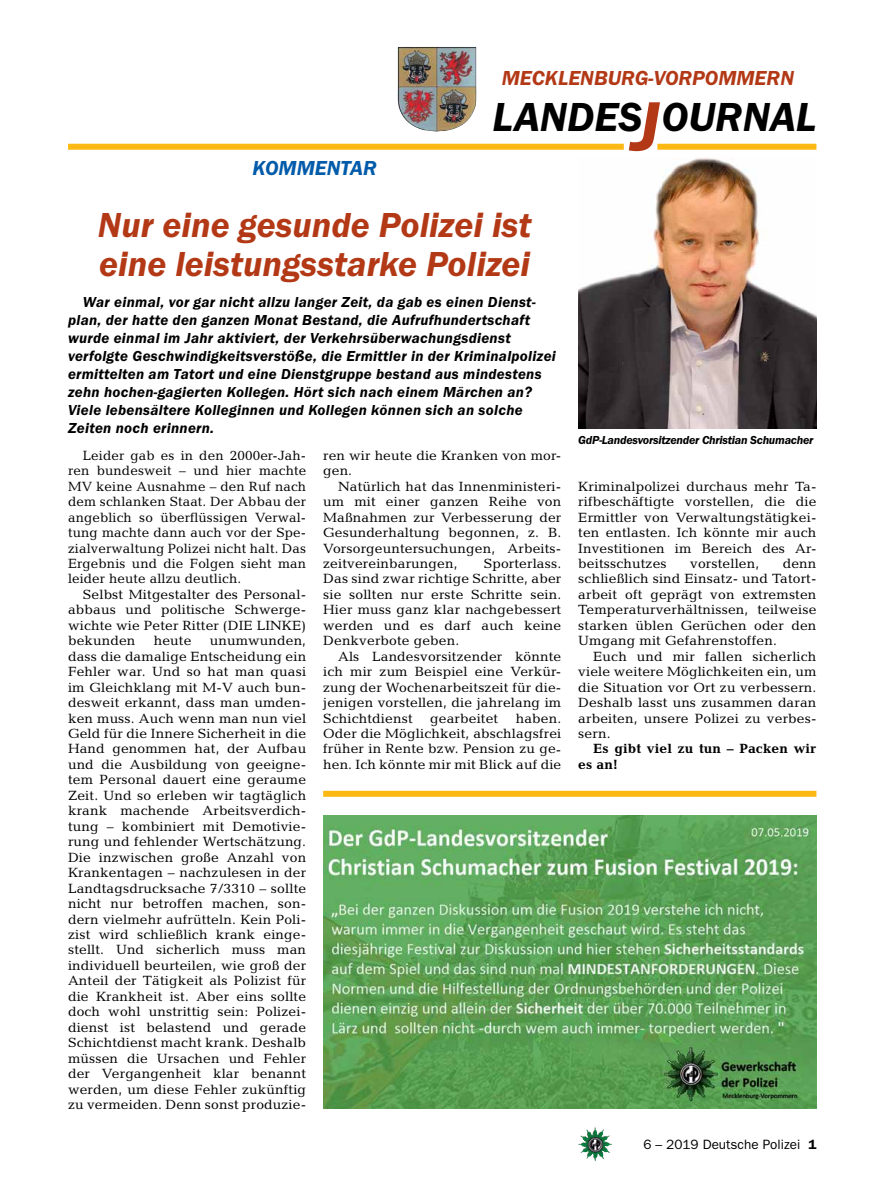
<style>
.page{position:relative;width:893px;height:1191px;background:#fff}
.page>*{position:absolute;margin:0;border:0;box-sizing:border-box;transform-origin:0 0}
.t1{font:italic 600 42px "Franklin Gothic Itc T";color:#000}
.t2{font:italic 600 36px/39px "Franklin Gothic Itc T";color:#b33916}
.t3{font:italic 600 21px "Franklin Gothic Itc T";color:#b33916}
.t4{font:italic 600 21px "Franklin Gothic Itc T";color:#005baa}
.t5{font:italic 600 15px/18px "Franklin Gothic Itc T";letter-spacing:.02em;color:#000}
.t6{font:13.5px/15.5px "Candida";letter-spacing:.01em;color:#000;text-align:justify}
.t7{font:700 13.5px/15.5px "Candida";letter-spacing:.01em;color:#000}
.t8{font:13.5px "Franklin Gothic";color:#000}
.t9{font:italic 600 12px "Franklin Gothic Itc T";letter-spacing:-.02em;color:#000}
.s1{font-size:72px;color:#b33916}
.s2{font-weight:600}
</style>
<div class="page">
<img style="left:578px;top:1127px;width:17px;height:25px">
<img style="left:398px;top:47px;width:79px;height:84px">
<div style="left:657px;top:144px;width:159px;height:6px;background:#fdb913"></div>
<div style="left:68px;top:144px;width:556px;height:6px;background:#fdb913"></div>
<img style="left:578px;top:157px;width:238px;height:271px">
<img style="left:323px;top:815px;width:493px;height:294px">
<div style="left:323px;top:790px;width:493px;height:6px;background:#fdb913"></div>
<h3 class="t4" style="left:253px;top:156px;width:126px">KOMMENTAR</h3>
<h3 class="t3" style="left:502px;top:66px;width:294px">MECKLENBURG-VORPOMMERN</h3>
<h1 class="t1" style="left:492px;top:93px;width:325px">LANDES<span class="s1">J</span>OURNAL</h1>
<h2 class="t2" style="left:98px;top:204px;width:435px">Nur eine gesunde Polizei ist eine leistungsstarke Polizei</h2>
<p class="t5" style="left:68px;top:293px;width:489px;text-indent:15px">War einmal, vor gar nicht allzu langer Zeit, da gab es einen Dienst&shy;plan, der hatte den ganzen Monat Bestand, die Aufrufhundertschaft wurde einmal im Jahr aktiviert, der Verkehrsüberwachungsdienst verfolgte Geschwindigkeitsverstöße, die Ermittler in der Kriminalpolizei ermittelten am Tatort und eine Dienstgruppe bestand aus mindestens zehn hochen-gagierten Kollegen. Hört sich nach einem Märchen an?<br>Viele lebensältere Kolleginnen und Kollegen können sich an solche Zeiten noch erinnern.</p>
<p class="t6" style="left:323px;top:447px;width:240px">ren wir heute die Kranken von mor&shy;gen.</p>
<p class="t6" style="left:323px;top:478px;width:240px;text-indent:15px">Natürlich hat das Innenministeri&shy;um mit einer ganzen Reihe von Maßnahmen zur Verbesserung der Gesunderhaltung begonnen, z. B.<br>Vorsorgeuntersuchungen, Arbeits&shy;zeitvereinbarungen,</p>
<p class="t6" style="left:68px;top:447px;width:240px;text-indent:15px">Leider gab es in den 2000er-Jah&shy;ren bundesweit – und hier machte MV keine Ausnahme – den Ruf nach dem schlanken Staat. Der Abbau der angeblich so überflüssigen Verwal&shy;tung machte dann auch vor der Spe&shy;zialverwaltung Polizei nicht halt. Das Ergebnis und die Folgen sieht man leider heute allzu deutlich.</p>
<p class="t6" style="left:68px;top:586px;width:240px;text-indent:15px">Selbst Mitgestalter des Personal&shy;abbaus und politische Schwerge&shy;wichte wie Peter Ritter (DIE LINKE) bekunden</p>
<p class="t6" style="left:323px;top:556px;width:240px;text-indent:161px">Sporterlass.<br>Das sind zwar richtige Schritte, aber sie sollten nur erste Schritte sein.<br>Hier muss ganz klar nachgebessert werden und es darf auch keine Denkverbote geben.</p>
<p class="t6" style="left:323px;top:648px;width:240px;text-indent:15px">Als Landesvorsitzender könnte ich mir zum Beispiel eine Verkür&shy;zung der Wochenarbeitszeit für die&shy;jenigen vorstellen, die jahrelang im Schichtdienst</p>
<p class="t6" style="left:68px;top:633px;width:240px;text-indent:142px">unumwunden, dass die damalige Entscheidung ein Fehler war. Und so hat man quasi im Gleichklang mit M-V auch bun&shy;desweit erkannt, dass man umden&shy;ken muss. Auch wenn man nun viel Geld für die Innere Sicherheit in die Hand genommen hat, der Aufbau und die Ausbildung von geeigne&shy;tem Personal dauert eine geraume Zeit. Und so erleben wir tagtäglich krank machende Arbeitsverdich&shy;tung – kombiniert mit Demotivie&shy;rung und fehlender Wertschätzung.<br>Die inzwischen große Anzahl von Krankentagen – nachzulesen in der Landtagsdrucksache 7/3310 – sollte nicht nur betroffen machen, son&shy;dern vielmehr aufrütteln. Kein Poli&shy;zist wird schließlich krank einge&shy;stellt. Und sicherlich muss man individuell beurteilen, wie groß der Anteil der Tätigkeit als Polizist für die Krankheit ist. Aber eins sollte doch wohl unstrittig sein: Polizei&shy;dienst ist belastend und gerade Schichtdienst macht krank. Deshalb müssen die Ursachen und Fehler der Vergangenheit klar benannt werden, um diese Fehler zukünftig zu vermeiden. Denn sonst produzie-</p>
<p class="t6" style="left:154px;top:633px;width:39px">heute</p>
<p class="t6" style="left:323px;top:710px;width:240px;text-indent:193px">haben.<br>Oder die Möglichkeit, abschlagsfrei früher in Rente bzw. Pension zu ge&shy;hen. Ich könnte mir mit Blick auf die</p>
<p class="t6" style="left:430px;top:710px;width:69px">gearbeitet</p>
<p class="t9" style="left:578px;top:433px;width:237px">GdP-Landesvorsitzender Christian Schumacher</p>
<p class="t6" style="left:578px;top:478px;width:240px">Kriminalpolizei durchaus mehr Ta&shy;rifbeschäftigte vorstellen, die die Ermittler von Verwaltungstätigkei&shy;ten entlasten. Ich könnte mir auch Investitionen im Bereich des Ar&shy;beitsschutzes</p>
<p class="t6" style="left:578px;top:556px;width:240px;text-indent:204px">denn schließlich sind Einsatz- und Tatort&shy;arbeit oft geprägt von extremsten Temperaturverhältnissen, teilweise starken üblen Gerüchen oder den Umgang mit Gefahrenstoffen.</p>
<p class="t6" style="left:578px;top:648px;width:240px;text-indent:15px">Euch und mir fallen sicherlich viele weitere Möglichkeiten ein, um die Situation vor Ort zu verbessern.<br>Deshalb lasst uns zusammen daran arbeiten, unsere Polizei zu verbes&shy;sern.</p>
<p class="t7" style="left:578px;top:741px;width:240px;text-indent:15px">Es gibt viel zu tun – Packen wir es an!</p>
<p class="t6" style="left:690px;top:556px;width:71px">vorstellen,</p>
<p class="t8" style="left:643px;top:1136px;width:175px">6 – 2019 Deutsche Polizei <span class="s2">1</span></p>
</div>
